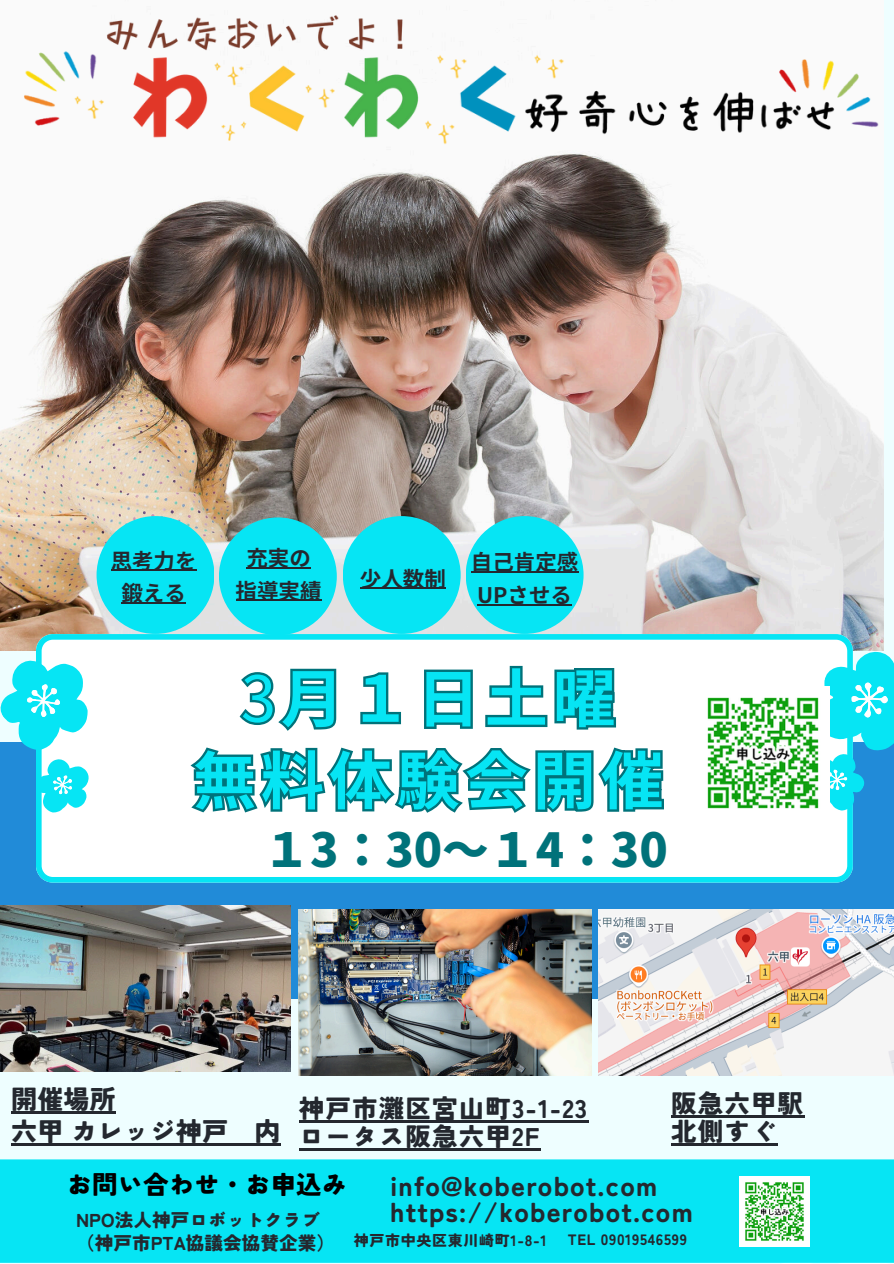
<style>
.page{position:relative;width:894px;height:1264px;background:#fff}
.page>*{position:absolute;margin:0;border:0;box-sizing:border-box;transform-origin:0 0}
.t1{font:700 63.3px/82.2px "Noto Sans JP";letter-spacing:.07em;color:#06e5f4;text-align:center}
.t2{font:46.65px "Keifont";color:#00727a}
.t3{font:900 27px/25.8px "Tsunagi Gothic";letter-spacing:.045em;color:#24282f}
.t4{font:900 26.1px/31.5px "Tsunagi Gothic";letter-spacing:.005em;color:#24282f}
.t5{font:900 25.5px/28px "Tsunagi Gothic";letter-spacing:.045em;color:#24282f}
.t6{font:900 25.5px "Tsunagi Gothic";color:#000}
.t7{font:700 21.45px/32.7px "Noto Sans JP";color:#24282f;text-align:center}
.t8{font:900 18.6px "Tsunagi Gothic";letter-spacing:.005em;color:#24282f}
.t9{font:900 15px "Tsunagi Gothic";letter-spacing:.045em;color:#24282f}
.s1{font-weight:400}
</style>
<div class="page">
<div style="left:0;top:0;width:893px;height:1263px;background:#eefeff"></div>
<div style="left:0;top:742px;width:893px;height:256px;background:#218bd8"></div>
<img style="left:0;top:0;width:883px;height:639px">
<svg style="left:36px;top:634px;width:816px;height:248px;background:#eafcfd"></svg>
<img style="left:0;top:905px;width:291px;height:166px">
<img style="left:299px;top:909px;width:292px;height:166px">
<img style="left:598px;top:909px;width:295px;height:166px">
<div style="left:96px;top:516px;width:118px;height:118px;background:#06e5f4;border-radius:50%"></div>
<div style="left:219px;top:517px;width:118px;height:118px;background:#06e5f4;border-radius:50%"></div>
<div style="left:342px;top:516px;width:118px;height:118px;background:#06e5f4;border-radius:50%"></div>
<svg style="left:186px;top:553px;width:480px;height:266px;background:#95d5d9"></svg>
<svg style="left:0;top:639px;width:105px;height:177px"></svg>
<svg style="left:799px;top:638px;width:94px;height:178px"></svg>
<div style="left:465px;top:516px;width:118px;height:118px;background:#06e5f4;border-radius:50%"></div>
<div style="left:0;top:1159px;width:893px;height:103px;background:#06e5f4"></div>
<img style="left:696px;top:686px;width:133px;height:133px">
<img style="left:4px;top:0;width:880px;height:200px">
<img style="left:739px;top:1176px;width:69px;height:69px">
<hr style="left:11px;top:1111px;width:105px;height:2px;background:#24282f">
<hr style="left:11px;top:1142px;width:269px;height:3px;background:#24282f">
<hr style="left:299px;top:1120px;width:289px;height:2px;background:#24282f">
<hr style="left:299px;top:1148px;width:241px;height:2px;background:#24282f">
<hr style="left:111px;top:570px;width:85px;height:1px;background:#24282f">
<hr style="left:121px;top:602px;width:65px;height:1px;background:#24282f">
<hr style="left:246px;top:567px;width:65px;height:1px;background:#24282f">
<hr style="left:235px;top:599px;width:86px;height:2px;background:#24282f">
<hr style="left:360px;top:588px;width:85px;height:1px;background:#24282f">
<hr style="left:671px;top:1115px;width:133px;height:2px;background:#24282f">
<hr style="left:671px;top:1143px;width:106px;height:2px;background:#24282f">
<hr style="left:471px;top:571px;width:107px;height:1px;background:#24282f">
<hr style="left:477px;top:604px;width:95px;height:1px;background:#24282f">
<p class="t7" style="left:111px;top:543px;width:87px">思考力を鍛える</p>
<p class="t7" style="left:235px;top:540px;width:87px">充実の指導実績</p>
<p class="t7" style="left:360px;top:561px;width:87px">少人数制</p>
<p class="t7" style="left:471px;top:545px;width:109px;text-align:left">自己肯定感<br>UPさせる</p>
<h6 class="t1" style="left:193px;top:654px;width:472px"><span class="s1">3</span>月１日土曜<br>無料体験会開催</h6>
<h3 class="t2" style="left:263px;top:827px;width:406px">１3：30〜１4：30</h3>
<h5 class="t4" style="left:11px;top:1083px;width:271px">開催場所<br>六甲カレッジ神戸 内</h5>
<p class="t5" style="left:299px;top:1094px;width:290px">神戸市灘区宮山町3-1-23ロータス阪急六甲2F</p>
<h1 class="t5" style="left:671px;top:1089px;width:134px">阪急六甲駅北側すぐ</h1>
<p class="t6" style="left:67px;top:1171px;width:282px">お問い合わせ・お申込み</p>
<h2 class="t8" style="left:76px;top:1210px;width:245px">NPO法人神戸ロボットクラブ</h2>
<p class="t8" style="left:76px;top:1233px;width:260px">（神戸市PTA協議会協賛企業）</p>
<p class="t9" style="left:353px;top:1233px;width:194px">神戸市中央区東川崎町1-8-1</p>
<p class="t3" style="left:390px;top:1172px;width:304px">info@koberobot.com https://koberobot.com</p>
<h3 class="t9" style="left:567px;top:1231px;width:120px">TEL 09019546599</h3>
</div>
